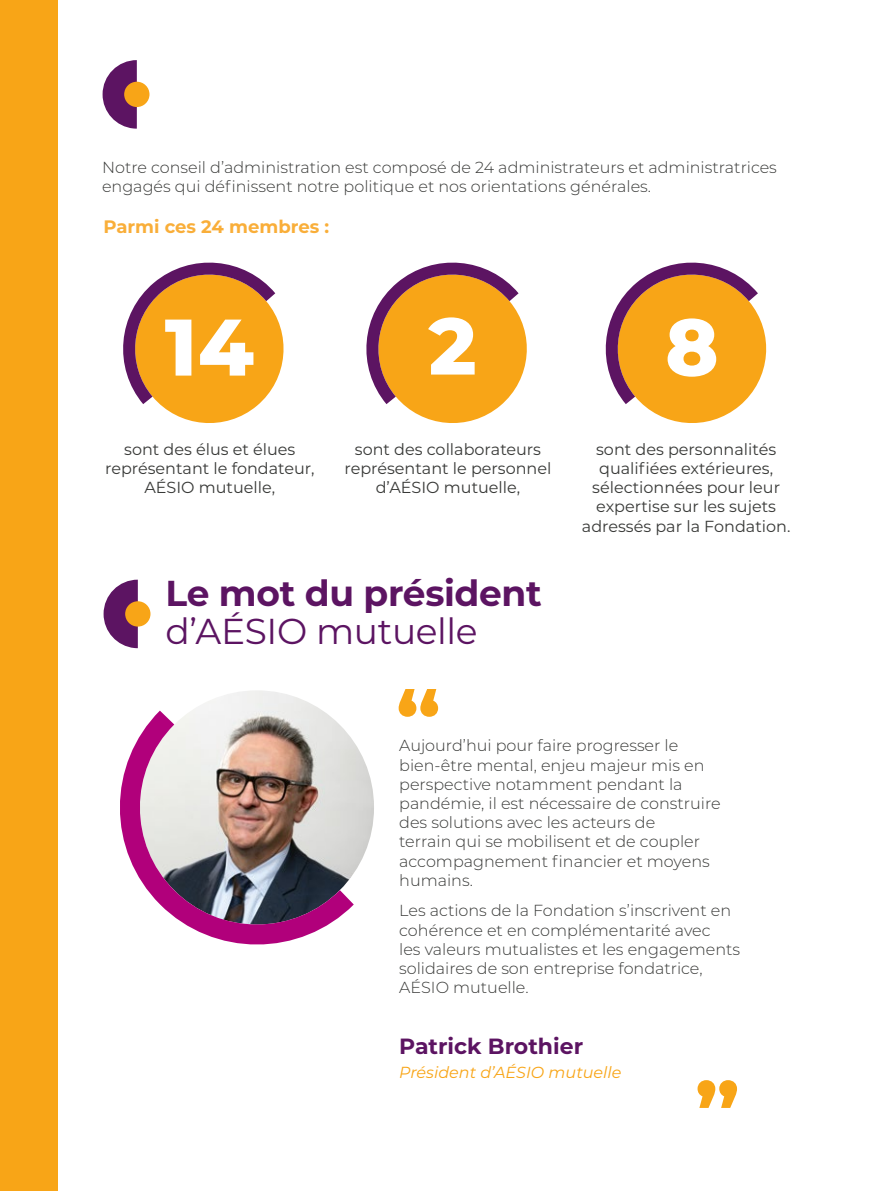
<style>
.page{position:relative;width:896px;height:1191px;background:#fff}
.page>*{position:absolute;margin:0;border:0;box-sizing:border-box;transform-origin:0 0}
.t1{font:700 92px "Montserrat";color:#f8a517}
.t2{font:800 80px "Montserrat";color:#fff}
.t3{font:700 36px "Montserrat";letter-spacing:-.01em;color:#5c1462}
.t4{font:36px "Montserrat";letter-spacing:-.01em;color:#5c1462}
.t5{font:700 22px "Montserrat";color:#5c1462}
.t6{font:700 18px "Montserrat";color:#f9ae39}
.t7{font:300 16px/19.2px "Montserrat";color:#383937}
.t8{font:16px/19.2px "Montserrat";color:#383937;text-align:center}
.t9{font:italic 16px "Montserrat";color:#f8a517}
</style>
<div class="page">
<div style="left:0;top:0;width:57px;height:1191px;background:#f8a517"></div>
<svg style="left:103px;top:60px;width:34px;height:69px"></svg>
<div style="left:124px;top:82px;width:25px;height:25px;background:#f8a517;border-radius:50%"></div>
<img style="left:120px;top:690px;width:254px;height:255px">
<svg style="left:104px;top:579px;width:34px;height:69px"></svg>
<div style="left:125px;top:601px;width:25px;height:25px;background:#f8a517;border-radius:50%"></div>
<svg style="left:123px;top:262px;width:161px;height:161px"></svg>
<svg style="left:366px;top:262px;width:161px;height:161px"></svg>
<svg style="left:605px;top:262px;width:162px;height:161px"></svg>
<p class="t7" style="left:102px;top:157px;width:676px">Notre conseil d’administration est composé de 24 administrateurs et administratrices engagés qui définissent notre politique et nos orientations générales.</p>
<p class="t6" style="left:104px;top:214px;width:227px">Parmi ces 24 membres :</p>
<h2 class="t2" style="left:165px;top:288px;width:91px">14</h2>
<p class="t8" style="left:105px;top:439px;width:211px">sont des élus et élues représentant le fondateur,<br>AÉSIO mutuelle,</p>
<h2 class="t2" style="left:429px;top:287px;width:49px">2</h2>
<p class="t8" style="left:344px;top:439px;width:208px">sont des collaborateurs représentant le personnel d’AÉSIO mutuelle,</p>
<h3 class="t3" style="left:165px;top:567px;width:378px">Le mot du président</h3>
<h3 class="t4" style="left:165px;top:607px;width:314px">d’AÉSIO mutuelle</h3>
<h1 class="t1" style="left:395px;top:643px;width:47px">“</h1>
<h2 class="t2" style="left:665px;top:288px;width:55px">8</h2>
<p class="t8" style="left:582px;top:439px;width:210px">sont des personnalités qualifiées extérieures, sélectionnées pour leur expertise sur les sujets adressés par la Fondation.</p>
<p class="t7" style="left:399px;top:735px;width:323px">Aujourd’hui pour faire progresser le bien-être mental, enjeu majeur mis en perspective notamment pendant la pandémie, il est nécessaire de construire des solutions avec les acteurs de<br>terrain qui se mobilisent et de coupler accompagnement financier et moyens humains.</p>
<p class="t7" style="left:399px;top:900px;width:342px">Les actions de la Fondation s’inscrivent en cohérence et en complémentarité avec<br>les valeurs mutualistes et les engagements solidaires de son entreprise fondatrice, AÉSIO mutuelle.</p>
<h3 class="t5" style="left:399px;top:1030px;width:185px">Patrick Brothier</h3>
<p class="t9" style="left:399px;top:1061px;width:224px">Président d’AÉSIO mutuelle</p>
<h1 class="t1" style="left:694px;top:1034px;width:47px">”</h1>
</div>
